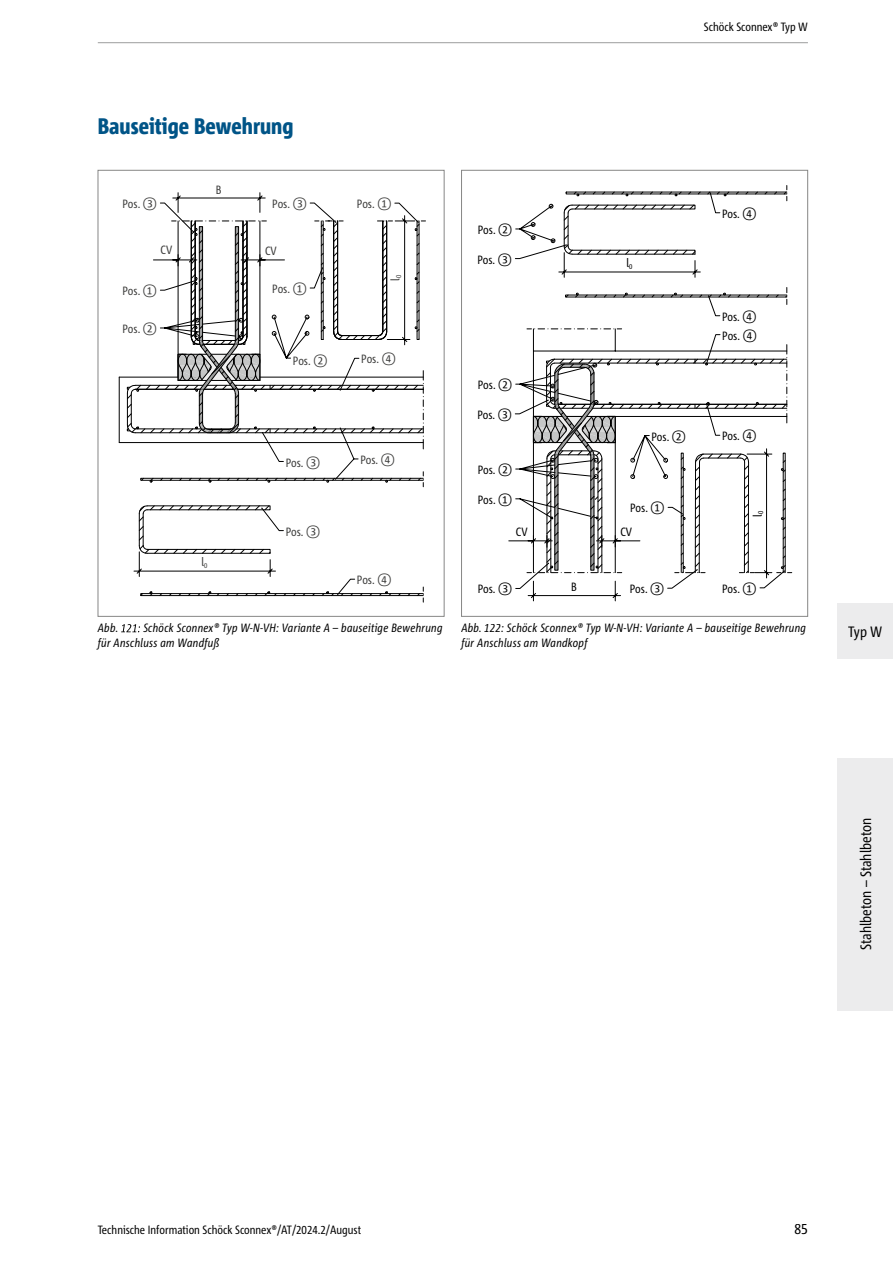
<style>
.page{position:relative;width:893px;height:1263px;background:#fff}
.page>*{position:absolute;margin:0;border:0;box-sizing:border-box;transform-origin:0 0}
.t1{font:800 condensed 22.5px "Corpid Schoeck";color:#005487}
.t2{font:condensed 15px "Corpid Schoeck";color:#000}
.t3{font:italic condensed 12px/15px "Corpid Schoeck";letter-spacing:.02em;color:#000}
.t4{font:condensed 12px "Corpid Schoeck";color:#000}
.t5{font:condensed 12px "Corpid Schoeck";color:#3c3c3b}
</style>
<div class="page">
<div style="left:838px;top:758px;width:55px;height:252px;background:#ececed"></div>
<div style="left:838px;top:604px;width:55px;height:55px;background:#ececed"></div>
<hr style="left:98px;top:42px;width:710px;height:1px;background:#9c9d9d">
<hr style="left:119px;top:377px;width:304px;height:1px;background:#000">
<svg style="left:133px;top:192px;width:151px;height:385px"></svg>
<svg style="left:338px;top:579px;width:17px;height:14px"></svg>
<hr style="left:119px;top:442px;width:304px;height:1px;background:#000">
<div style="left:140px;top:593px;width:284px;height:3px;border:1px solid #000"></div>
<hr style="left:119px;top:377px;width:1px;height:66px;background:#000">
<hr style="left:143px;top:514px;width:1px;height:31px;background:#000">
<hr style="left:139px;top:514px;width:1px;height:31px;background:#000">
<svg style="left:138px;top:544px;width:133px;height:10px"></svg>
<hr style="left:147px;top:553px;width:123px;height:1px;background:#000">
<svg style="left:149px;top:591px;width:4px;height:3px"></svg>
<svg style="left:126px;top:202px;width:299px;height:329px"></svg>
<svg style="left:121px;top:624px;width:19px;height:8px"></svg>
<svg style="left:515px;top:185px;width:277px;height:404px"></svg>
<div style="left:461px;top:170px;width:347px;height:446px;border:1px solid #878786"></div>
<p class="t4" style="left:704px;top:19px;width:105px">Schöck Sconnex® Typ W</p>
<h1 class="t1" style="left:98px;top:112px;width:197px">Bauseitige Bewehrung</h1>
<p class="t5" style="left:216px;top:182px;width:7px">B</p>
<p class="t5" style="left:122px;top:196px;width:36px">Pos. ③</p>
<p class="t5" style="left:357px;top:196px;width:36px">Pos. ①</p>
<p class="t5" style="left:272px;top:196px;width:36px">Pos. ③</p>
<p class="t5" style="left:160px;top:242px;width:13px">CV</p>
<p class="t5" style="left:265px;top:243px;width:13px">CV</p>
<p class="t5" style="left:122px;top:283px;width:36px">Pos. ①</p>
<p class="t5" style="left:122px;top:321px;width:36px">Pos. ②</p>
<p class="t5" style="left:272px;top:281px;width:36px">Pos. ①</p>
<p class="t5" style="left:293px;top:353px;width:36px">Pos. ②</p>
<p class="t5" style="left:388px;top:281px;width:7px;rotate:-90deg">l<sub>0</sub></p>
<p class="t5" style="left:361px;top:352px;width:36px">Pos. ④</p>
<p class="t5" style="left:286px;top:455px;width:36px">Pos. ③</p>
<p class="t5" style="left:360px;top:452px;width:36px">Pos. ④</p>
<p class="t5" style="left:201px;top:554px;width:7px">l<sub>0</sub></p>
<p class="t5" style="left:286px;top:524px;width:36px">Pos. ③</p>
<p class="t5" style="left:357px;top:572px;width:36px">Pos. ④</p>
<p class="t3" style="left:98px;top:620px;width:346px;text-indent:46px">Schöck Sconnex® Typ W-N-VH: Variante A – bauseitige Bewehrung für Anschluss am Wandfuß</p>
<p class="t3" style="left:98px;top:620px;width:22px">Abb.</p>
<p class="t4" style="left:478px;top:222px;width:36px">Pos. ②</p>
<p class="t4" style="left:477px;top:252px;width:36px">Pos. ③</p>
<p class="t4" style="left:478px;top:377px;width:36px">Pos. ②</p>
<p class="t4" style="left:477px;top:407px;width:36px">Pos. ③</p>
<p class="t4" style="left:478px;top:462px;width:36px">Pos. ②</p>
<p class="t4" style="left:478px;top:492px;width:36px">Pos. ①</p>
<p class="t4" style="left:626px;top:256px;width:7px">l<sub>0</sub></p>
<p class="t4" style="left:651px;top:429px;width:36px">Pos. ②</p>
<p class="t4" style="left:630px;top:501px;width:36px">Pos. ①</p>
<p class="t4" style="left:516px;top:524px;width:13px">CV</p>
<p class="t4" style="left:620px;top:524px;width:13px">CV</p>
<p class="t4" style="left:478px;top:582px;width:36px">Pos. ③</p>
<p class="t4" style="left:630px;top:581px;width:36px">Pos. ③</p>
<p class="t4" style="left:571px;top:580px;width:7px">B</p>
<p class="t4" style="left:722px;top:206px;width:36px">Pos. ④</p>
<p class="t4" style="left:722px;top:309px;width:36px">Pos. ④</p>
<p class="t4" style="left:722px;top:328px;width:36px">Pos. ④</p>
<p class="t4" style="left:722px;top:429px;width:36px">Pos. ④</p>
<p class="t4" style="left:750px;top:517px;width:7px;rotate:-90deg">l<sub>0</sub></p>
<p class="t4" style="left:722px;top:581px;width:36px">Pos. ①</p>
<p class="t3" style="left:461px;top:620px;width:346px">Abb. 122: Schöck Sconnex® Typ W-N-VH: Variante A – bauseitige Bewehrung für Anschluss am Wandkopf</p>
<p class="t2" style="left:848px;top:623px;width:36px">Typ W</p>
<p class="t2" style="left:856px;top:950px;width:134px;rotate:-90deg">Stahlbeton – Stahlbeton</p>
<p class="t4" style="left:98px;top:1222px;width:265px">Technische Information Schöck Sconnex®/AT/2024.2/August</p>
<p class="t2" style="left:794px;top:1219px;width:15px">85</p>
</div>
